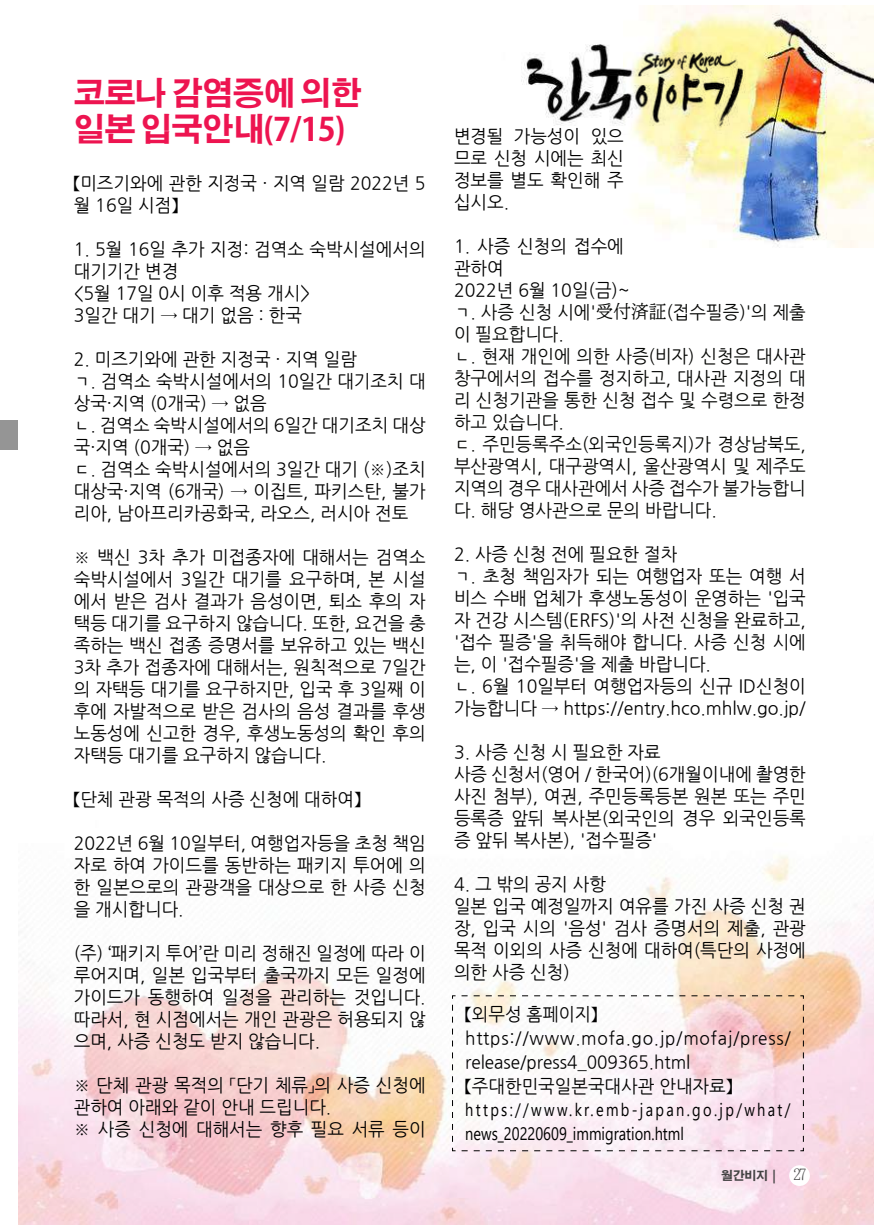
<style>
.page{position:relative;width:874px;height:1225px;background:#fff}
.page>*{position:absolute;margin:0;border:0;box-sizing:border-box;transform-origin:0 0}
.t1{font:700 32px/36px "Adobe Gothic Std";letter-spacing:-.025em;color:#ed1450}
.t2{font:18px/22px "Nanum Gothic";color:#000}
.t3{font:18px/22px "Nanum Gothic";color:#040503}
.t4{font:18px/24px "Yu Gothic UI";color:#000;scale:.81 1}
.t5{font:700 12px "Adobe Gothic Std";color:#434343}
.s1{color:#000}
.s2{font-family:"BIZ UDP Mincho Medium"}
.s3{font-family:"Chosunilbo NM";font-weight:400;font-size:16px}
</style>
<div class="page">
<img style="left:19px;top:856px;width:854px;height:369px">
<div style="left:0;top:421px;width:17px;height:29px;background:#959595"></div>
<img style="left:633px;top:6px;width:240px;height:241px">
<img style="left:521px;top:37px;width:266px;height:98px">
<svg style="left:451px;top:994px;width:353px;height:157px"></svg>
<div style="left:788px;top:1165px;width:21px;height:21px;background:#fff;border-radius:50%"></div>
<h1 class="t1" style="left:74px;top:76px;width:289px">코로나 감염증에 의한 일본 입국안내(7/15)</h1>
<p class="t2" style="left:74px;top:172px;width:353px">【미즈기와에 관한 지정국 · 지역 일람 2022년 5 월 16일 시점】</p>
<p class="t2" style="left:74px;top:238px;width:353px">1. 5월 16일 추가 지정: 검역소 숙박시설에서의 대기기간 변경<br>&lt;5월 17일 0시 이후 적용 개시&gt;<br>3일간 대기 → 대기 없음 : 한국</p>
<p class="t2" style="left:74px;top:348px;width:353px">2. 미즈기와에 관한 지정국 · 지역 일람<br>ㄱ. 검역소 숙박시설에서의 10일간 대기조치 대 상국·지역 (0개국) → 없음<br>ㄴ. 검역소 숙박시설에서의 6일간 대기조치 대상 국·지역 (0개국) → 없음<br>ㄷ. 검역소 숙박시설에서의 3일간 대기 (※)조치 대상국·지역 (6개국) → 이집트, 파키스탄, 불가 리아, 남아프리카공화국, 라오스, 러시아 전토</p>
<p class="t2" style="left:74px;top:546px;width:353px;text-align:justify">※ 백신 3차 추가 미접종자에 대해서는 검역소 숙박시설에서 3일간 대기를 요구하며, 본 시설 에서 받은 검사 결과가 음성이면, 퇴소 후의 자 택등 대기를 요구하지 않습니다. 또한, 요건을 충 족하는 백신 접종 증명서를 보유하고 있는 백신 3차 추가 접종자에 대해서는, 원칙적으로 7일간 의 자택등 대기를 요구하지만, 입국 후 3일째 이 후에 자발적으로 받은 검사의 음성 결과를 후생 노동성에 신고한 경우, 후생노동성의 확인 후의 자택등 대기를 요구하지 않습니다.</p>
<p class="t2" style="left:74px;top:788px;width:288px">【단체 관광 목적의 사증 신청에 대하여】</p>
<p class="t2" style="left:74px;top:832px;width:353px;text-align:justify">2022년 6월 10일부터, 여행업자등을 초청 책임 자로 하여 가이드를 동반하는 패키지 투어에 의 한 일본으로의 관광객을 대상으로 한 사증 신청 을 개시합니다.</p>
<p class="t2" style="left:74px;top:942px;width:353px;text-align:justify">(주) ‘패키지 투어’란 미리 정해진 일정에 따라 이 루어지며, 일본 입국부터 출국까지 모든 일정에 가이드가 동행하여 일정을 관리하는 것입니다. 따라서, 현 시점에서는 개인 관광은 허용되지 않 으며, 사증 신청도 받지 않습니다.</p>
<p class="t2" style="left:74px;top:1074px;width:353px">※ 단체 관광 목적의 「단기 체류」의 사증 신청에 관하여 아래와 같이 안내 드립니다.<br>※ 사증 신청에 대해서는 향후 필요 서류 등이</p>
<p class="t2" style="left:454px;top:126px;width:171px;text-align:justify">변경될 가능성이 있으 므로 신청 시에는 최신 정보를 별도 확인해 주 십시오.</p>
<p class="t3" style="left:454px;top:236px;width:353px"><span class="s1">1. 사증 신청의 접수에<br>관하여<br>2022년 6월 10일(금)~<br></span>ㄱ. 사증 신청 시에'<span class="s2">受付済証</span>(접수필증)'의 제출 이 필요합니다.<br>ㄴ. 현재 개인에 의한 사증(비자) 신청은 대사관 창구에서의 접수를 정지하고, 대사관 지정의 대 리 신청기관을 통한 신청 접수 및 수령으로 한정 하고 있습니다.<br>ㄷ. 주민등록주소(외국인등록지)가 경상남북도, 부산광역시, 대구광역시, 울산광역시 및 제주도 지역의 경우 대사관에서 사증 접수가 불가능합니 다. 해당 영사관으로 문의 바랍니다.</p>
<p class="t2" style="left:454px;top:544px;width:353px">2. 사증 신청 전에 필요한 절차<br>ㄱ. 초청 책임자가 되는 여행업자 또는 여행 서 비스 수배 업체가 후생노동성이 운영하는 '입국 자 건강 시스템(ERFS)'의 사전 신청을 완료하고, '접수 필증'을 취득해야 합니다. 사증 신청 시에 는, 이 '접수필증'을 제출 바랍니다.<br>ㄴ. 6월 10일부터 여행업자등의 신규 ID신청이 가능합니다 → https://entry.hco.mhlw.go.jp/</p>
<p class="t2" style="left:454px;top:742px;width:353px">3. 사증 신청 시 필요한 자료<br>사증 신청서(영어 / 한국어)(6개월이내에 촬영한 사진 첨부), 여권, 주민등록등본 원본 또는 주민 등록증 앞뒤 복사본(외국인의 경우 외국인등록 증 앞뒤 복사본), '접수필증'</p>
<p class="t2" style="left:454px;top:874px;width:353px">4. 그 밖의 공지 사항<br>일본 입국 예정일까지 여유를 가진 사증 신청 권 장, 입국 시의 '음성' 검사 증명서의 제출, 관광 목적 이외의 사증 신청에 대하여(특단의 사정에 의한 사증 신청)</p>
<p class="t2" style="left:465px;top:1002px;width:327px;line-height:24px">【외무성 홈페이지】https://www.mofa.go.jp/mofaj/press/ release/press4_009365.html【주대한민국일본국대사관 안내자료】</p>
<p class="t4" style="left:465px;top:1095px;width:403px">https://www.kr.emb-japan.go.jp/what/ news_20220609_immigration.html</p>
<p class="t5" style="left:721px;top:1168px;width:86px">월간비지 | <span class="s3">27</span></p>
</div>
